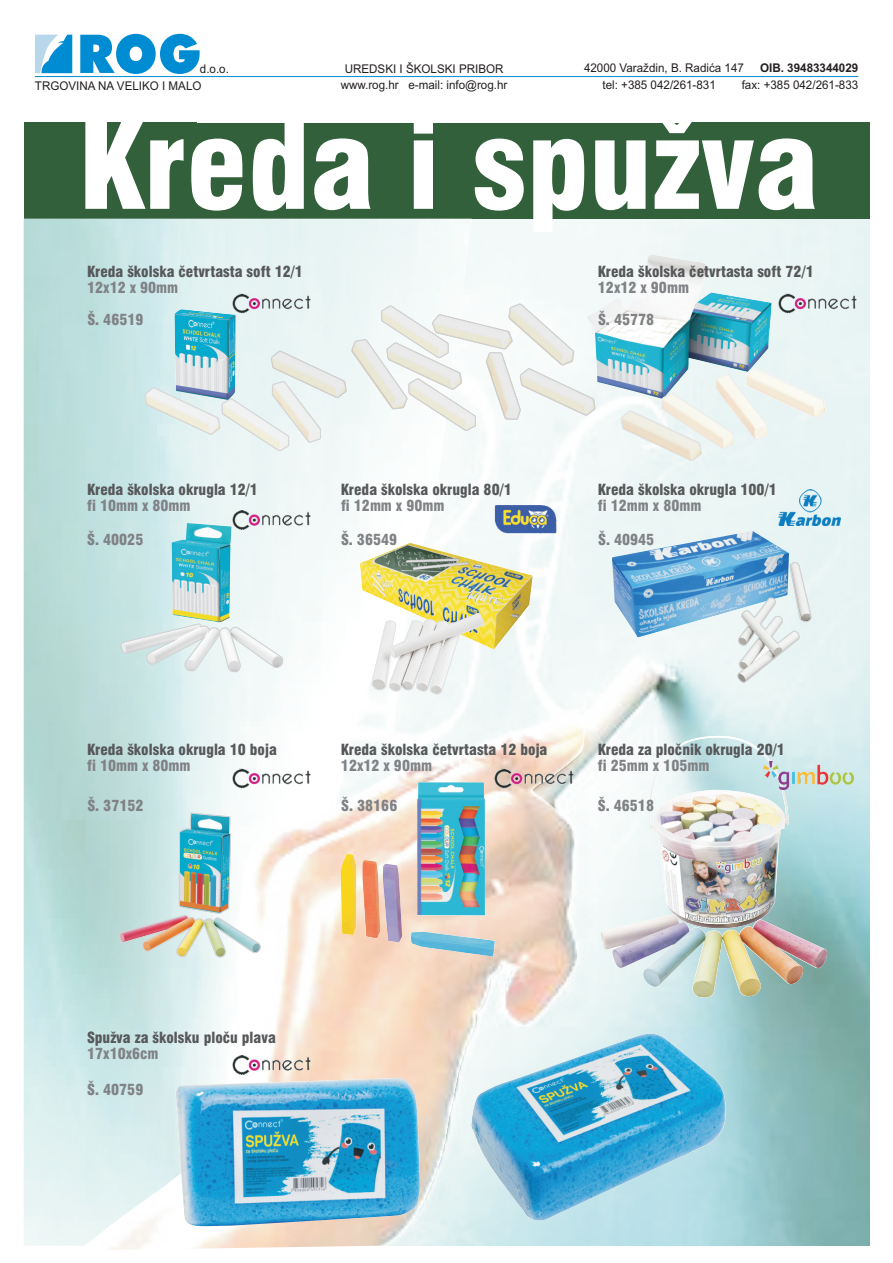
<style>
.page{position:relative;width:893px;height:1263px;background:#fff}
.page>*{position:absolute;margin:0;border:0;box-sizing:border-box;transform-origin:0 0}
.t1{font:900 condensed 121.05px "Swiss 721 BT";color:#fff}
.t2{font:900 condensed 15px "Swiss 721 BT";color:#57585a}
.t3{font:900 condensed 15px "Swiss 721 BT";color:#808285}
.t4{font:12px "Arial";color:#231f20}
.t5{font:700 12px "Arial";color:#231f20}
</style>
<div class="page">
<svg style="left:58px;top:35px;width:14px;height:38px"></svg>
<img style="left:40px;top:35px;width:18px;height:38px">
<svg style="left:80px;top:34px;width:120px;height:40px"></svg>
<hr style="left:35px;top:76px;width:823px;height:1px;background:#008cd2">
<img style="left:472px;top:219px;width:398px;height:1026px">
<div style="left:24px;top:122px;width:845px;height:97px;background:#32603a"></div>
<img style="left:79px;top:714px;width:506px;height:536px">
<svg style="left:121px;top:523px;width:162px;height:149px"></svg>
<img style="left:360px;top:543px;width:173px;height:151px">
<svg style="left:612px;top:531px;width:199px;height:152px"></svg>
<img style="left:471px;top:1034px;width:255px;height:186px">
<img style="left:119px;top:813px;width:142px;height:144px">
<svg style="left:362px;top:860px;width:40px;height:82px;background:#c2b0c3"></svg>
<img style="left:362px;top:860px;width:18px;height:78px">
<img style="left:341px;top:854px;width:15px;height:81px">
<img style="left:410px;top:932px;width:85px;height:24px">
<img style="left:417px;top:782px;width:68px;height:133px">
<img style="left:601px;top:736px;width:226px;height:178px">
<img style="left:601px;top:914px;width:226px;height:84px">
<img style="left:764px;top:762px;width:89px;height:27px">
<img style="left:176px;top:1078px;width:244px;height:148px">
<svg style="left:144px;top:255px;width:682px;height:206px"></svg>
<img style="left:778px;top:490px;width:62px;height:35px">
<img style="left:776px;top:262px;width:83px;height:83px">
<img style="left:230px;top:479px;width:83px;height:82px">
<img style="left:230px;top:737px;width:83px;height:83px">
<img style="left:493px;top:737px;width:82px;height:83px">
<img style="left:493px;top:487px;width:64px;height:65px">
<img style="left:230px;top:1023px;width:83px;height:83px">
<p class="t4" style="left:200px;top:65px;width:31px">d.o.o.</p>
<p class="t4" style="left:345px;top:64px;width:160px">UREDSKI I ŠKOLSKI PRIBOR</p>
<p class="t4" style="left:584px;top:63px;width:161px">42000 Varaždin, B. Radiãa 147</p>
<p class="t5" style="left:760px;top:63px;width:100px">OIB. 39483344029</p>
<p class="t4" style="left:35px;top:81px;width:168px">TRGOVINA NA VELIKO I MALO</p>
<p class="t4" style="left:341px;top:81px;width:168px">www.rog.hr e-mail: info@rog.hr</p>
<p class="t4" style="left:602px;top:81px;width:115px">tel: +385 042/261-831</p>
<p class="t4" style="left:742px;top:81px;width:118px">fax: +385 042/261-833</p>
<h1 class="t1" style="left:78px;top:117px;width:742px">Kreda i spužva</h1>
<p class="t2" style="left:598px;top:265px;width:217px">Kreda školska èetvrtasta soft 72/1</p>
<p class="t3" style="left:598px;top:282px;width:93px">12x12 x 90mm</p>
<p class="t2" style="left:87px;top:265px;width:217px">Kreda školska èetvrtasta soft 12/1</p>
<p class="t3" style="left:87px;top:282px;width:93px">12x12 x 90mm</p>
<p class="t3" style="left:87px;top:314px;width:58px">Š. 46519</p>
<p class="t3" style="left:598px;top:314px;width:58px">Š. 45778</p>
<p class="t2" style="left:87px;top:484px;width:172px">Kreda školska okrugla 12/1</p>
<p class="t3" style="left:87px;top:500px;width:105px">fi 10mm x 80mm</p>
<p class="t2" style="left:341px;top:484px;width:172px">Kreda školska okrugla 80/1</p>
<p class="t3" style="left:341px;top:500px;width:105px">fi 12mm x 90mm</p>
<p class="t2" style="left:598px;top:483px;width:180px">Kreda školska okrugla 100/1</p>
<p class="t3" style="left:598px;top:500px;width:105px">fi 12mm x 80mm</p>
<p class="t3" style="left:87px;top:534px;width:58px">Š. 40025</p>
<p class="t3" style="left:341px;top:534px;width:58px">Š. 36549</p>
<p class="t3" style="left:598px;top:534px;width:58px">Š. 40945</p>
<p class="t2" style="left:87px;top:743px;width:191px">Kreda školska okrugla 10 boja</p>
<p class="t3" style="left:87px;top:760px;width:105px">fi 10mm x 80mm</p>
<p class="t3" style="left:87px;top:799px;width:58px">Š. 37152</p>
<p class="t2" style="left:341px;top:743px;width:208px">Kreda školska èetvrtasta 12 boja</p>
<p class="t3" style="left:341px;top:760px;width:93px">12x12 x 90mm</p>
<p class="t2" style="left:598px;top:743px;width:189px">Kreda za ploènik okrugla 20/1</p>
<p class="t3" style="left:598px;top:760px;width:113px">fi 25mm x 105mm</p>
<p class="t3" style="left:341px;top:799px;width:58px">Š. 38166</p>
<p class="t3" style="left:598px;top:799px;width:58px">Š. 46518</p>
<p class="t2" style="left:87px;top:1031px;width:190px">Spužva za školsku ploèu plava</p>
<p class="t3" style="left:87px;top:1047px;width:73px">17x10x6cm</p>
<p class="t3" style="left:87px;top:1083px;width:58px">Š. 40759</p>
</div>
